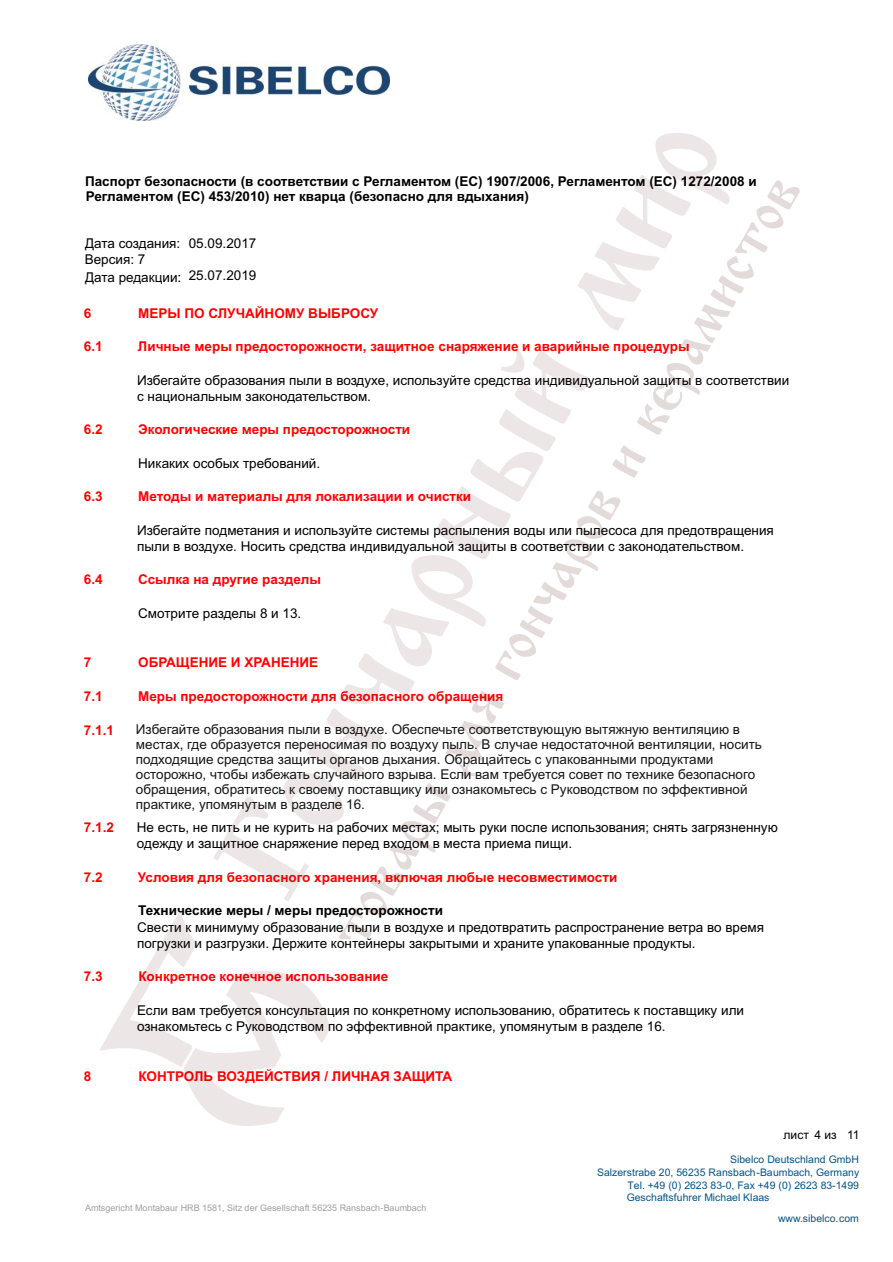
<style>
.page{position:relative;width:893px;height:1262px;background:#fff}
.page>*{position:absolute;margin:0;border:0;box-sizing:border-box;transform-origin:0 0}
.t1{font:13.5px/16px "Arial";color:#000}
.t2{font:13.5px/15.1px "Arial";color:#151616}
.t3{font:700 13.5px "Arial";color:#f00}
.t4{font:700 13.5px/15.5px "Arial";color:#000}
.t5{font:12px "Arial";color:#000}
.t6{font:10.5px "Arial";color:#03548a}
.t7{font:9px "Arial";color:#9f9f9f}
</style>
<div class="page">
<img style="left:89px;top:44px;width:300px;height:77px">
<svg style="left:213px;top:133px;width:504px;height:768px"></svg>
<svg style="left:100px;top:912px;width:230px;height:214px"></svg>
<svg style="left:339px;top:445px;width:306px;height:494px"></svg>
<svg style="left:637px;top:180px;width:162px;height:255px"></svg>
<p class="t4" style="left:85px;top:174px;width:673px">Паспорт безопасности (в соответствии с Регламентом (ЕС) 1907/2006, Регламентом (ЕС) 1272/2008 и<br>Регламентом (ЕС) 453/2010) нет кварца (безопасно для вдыхания)</p>
<p class="t1" style="left:85px;top:236px;width:173px;line-height:17px">Дата создания: 05.09.2017<br>Версия: 7<br>Дата редакции: 25.07.2019</p>
<p class="t3" style="left:84px;top:308px;width:9px">6</p>
<p class="t3" style="left:138px;top:308px;width:242px">МЕРЫ ПО СЛУЧАЙНОМУ ВЫБРОСУ</p>
<p class="t3" style="left:84px;top:341px;width:20px">6.1</p>
<p class="t3" style="left:138px;top:341px;width:553px">Личные меры предосторожности, защитное снаряжение и аварийные процедуры</p>
<p class="t1" style="left:137px;top:373px;width:653px">Избегайте образования пыли в воздухе, используйте средства индивидуальной защиты в соответствии с национальным законодательством.</p>
<p class="t3" style="left:84px;top:424px;width:20px">6.2</p>
<p class="t3" style="left:138px;top:424px;width:273px">Экологические меры предосторожности</p>
<p class="t1" style="left:138px;top:456px;width:183px">Никаких особых требований.</p>
<p class="t3" style="left:84px;top:491px;width:20px">6.3</p>
<p class="t3" style="left:138px;top:491px;width:334px">Методы и материалы для локализации и очистки</p>
<p class="t1" style="left:137px;top:523px;width:638px">Избегайте подметания и используйте системы распыления воды или пылесоса для предотвращения пыли в воздухе. Носить средства индивидуальной защиты в соответствии с законодательством.</p>
<p class="t3" style="left:84px;top:574px;width:20px">6.4</p>
<p class="t3" style="left:138px;top:574px;width:184px">Ссылка на другие разделы</p>
<p class="t1" style="left:138px;top:606px;width:165px">Смотрите разделы 8 и 13.</p>
<p class="t3" style="left:84px;top:657px;width:9px">7</p>
<p class="t3" style="left:138px;top:657px;width:181px">ОБРАЩЕНИЕ И ХРАНЕНИЕ</p>
<p class="t3" style="left:84px;top:691px;width:20px">7.1</p>
<p class="t3" style="left:138px;top:691px;width:367px">Меры предосторожности для безопасного обращения</p>
<p class="t3" style="left:84px;top:725px;width:32px">7.1.1</p>
<p class="t2" style="left:136px;top:723px;width:627px">Избегайте образования пыли в воздухе. Обеспечьте соответствующую вытяжную вентиляцию в местах, где образуется переносимая по воздуху пыль. В случае недостаточной вентиляции, носить подходящие средства защиты органов дыхания. Обращайтесь с упакованными продуктами осторожно, чтобы избежать случайного взрыва. Если вам требуется совет по технике безопасного обращения, обратитесь к своему поставщику или ознакомьтесь с Руководством по эффективной практике, упомянутым в разделе 16.</p>
<p class="t3" style="left:84px;top:822px;width:32px">7.1.2</p>
<p class="t1" style="left:137px;top:820px;width:642px">Не есть, не пить и не курить на рабочих местах; мыть руки после использования; снять загрязненную одежду и защитное снаряжение перед входом в места приема пищи.</p>
<p class="t3" style="left:84px;top:871px;width:20px">7.2</p>
<p class="t3" style="left:138px;top:871px;width:481px">Условия для безопасного хранения, включая любые несовместимости</p>
<p class="t4" style="left:138px;top:904px;width:306px">Технические меры / меры предосторожности</p>
<p class="t1" style="left:137px;top:920px;width:628px">Свести к минимуму образование пыли в воздухе и предотвратить распространение ветра во время погрузки и разгрузки. Держите контейнеры закрытыми и храните упакованные продукты.</p>
<p class="t3" style="left:84px;top:971px;width:20px">7.3</p>
<p class="t3" style="left:138px;top:971px;width:251px">Конкретное конечное использование</p>
<p class="t1" style="left:137px;top:1003px;width:608px">Если вам требуется консультация по конкретному использованию, обратитесь к поставщику или ознакомьтесь с Руководством по эффективной практике, упомянутым в разделе 16.</p>
<p class="t3" style="left:84px;top:1071px;width:9px">8</p>
<p class="t3" style="left:138px;top:1071px;width:315px">КОНТРОЛЬ ВОЗДЕЙСТВИЯ / ЛИЧНАЯ ЗАЩИТА</p>
<p class="t7" style="left:85px;top:1204px;width:343px">Amtsgericht Montabaur HRB 1581, Sitz der Gesellschaft 56235 Ransbach-Baumbach</p>
<p class="t5" style="left:783px;top:1130px;width:78px">лист 4 из 11</p>
<p class="t6" style="left:730px;top:1155px;width:130px">Sibelco Deutschland GmbH</p>
<p class="t6" style="left:597px;top:1168px;width:264px">Salzerstrabe 20, 56235 Ransbach-Baumbach, Germany</p>
<p class="t6" style="left:627px;top:1181px;width:233px">Tel. +49 (0) 2623 83-0, Fax +49 (0) 2623 83-1499</p>
<p class="t6" style="left:626px;top:1193px;width:144px">Geschaftsfuhrer Michael Klaas</p>
<p class="t6" style="left:778px;top:1214px;width:82px">www.sibelco.com</p>
</div>
